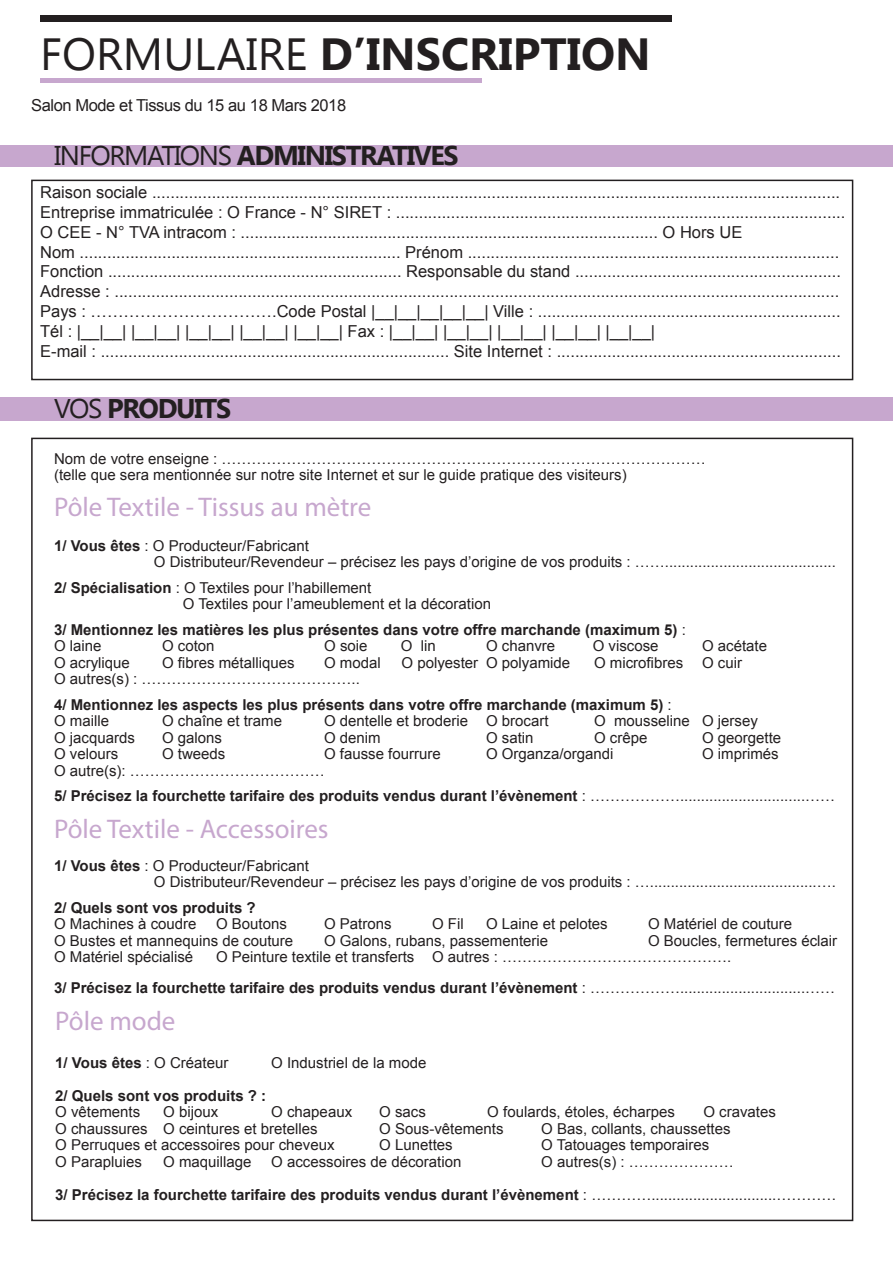
<style>
.page{position:relative;width:893px;height:1263px;background:#fff}
.page>*{position:absolute;margin:0;border:0;box-sizing:border-box;transform-origin:0 0}
.t1{font:700 45px "Khmer UI";color:#231f20}
.t2{font:27px "Myriad Pro";color:#c7a7ce}
.t3{font:700 27px "Khmer UI";letter-spacing:-.05em;color:#231f20}
.t4{font:16.5px "Arial";color:#231f20}
.t5{font:16.5px "Arial";letter-spacing:-.025em;color:#231f20}
.t6{font:15px "Arial";color:#231f20}
.t7{font:700 15px "Arial";color:#231f20}
.s1{font-weight:400}
.s2{font-weight:700}
</style>
<div class="page">
<div style="left:40px;top:15px;width:632px;height:7px;background:#231f20"></div>
<hr style="left:40px;top:78px;width:442px;height:4px;background:#c7a7ce">
<div style="left:31px;top:180px;width:822px;height:200px;border:2px solid #231f20"></div>
<div style="left:0;top:145px;width:893px;height:22px;background:#c7a7ce"></div>
<div style="left:0;top:397px;width:893px;height:24px;background:#c7a7ce"></div>
<p class="t1" style="left:40px;top:28px;width:612px"><span class="s1">FORMULAIRE</span> D’INSCRIPTION</p>
<p class="t5" style="left:31px;top:95px;width:317px">Salon Mode et Tissus du 15 au 18 Mars 2018</p>
<p class="t3" style="left:54px;top:140px;width:406px"><span class="s1">INFORMATIONS</span> ADMINISTRATIVES</p>
<p class="t4" style="left:40px;top:182px;width:801px">Raison sociale ......................................................................................................................................................</p>
<p class="t4" style="left:40px;top:201px;width:807px">Entreprise immatriculée : O France - N° SIRET : ..................................................................................................</p>
<p class="t4" style="left:40px;top:221px;width:704px">O CEE - N° TVA intracom : ........................................................................................... O Hors UE</p>
<p class="t4" style="left:40px;top:241px;width:800px">Nom ...................................................................... Prénom .................................................................................</p>
<p class="t4" style="left:40px;top:261px;width:802px">Fonction ................................................................ Responsable du stand ..........................................................</p>
<p class="t4" style="left:40px;top:281px;width:801px">Adresse : ..............................................................................................................................................................</p>
<p class="t4" style="left:40px;top:300px;width:802px">Pays : …………………………….Code Postal |__|__|__|__|__| Ville : ..................................................................</p>
<p class="t4" style="left:40px;top:320px;width:616px">Tél : |__|__| |__|__| |__|__| |__|__| |__|__| Fax : |__|__| |__|__| |__|__| |__|__| |__|__|</p>
<p class="t4" style="left:40px;top:340px;width:802px">E-mail : ............................................................................ Site Internet : ..............................................................</p>
<p class="t3" style="left:54px;top:393px;width:179px"><span class="s1">VOS</span> PRODUITS</p>
<p class="t6" style="left:54px;top:449px;width:653px">Nom de votre enseigne : ………………………………………………………….…………………………</p>
<p class="t6" style="left:54px;top:465px;width:574px">(telle que sera mentionnée sur notre site Internet et sur le guide pratique des visiteurs)</p>
<p class="t2" style="left:54px;top:491px;width:319px">Pôle Textile - Tissus au mètre</p>
<p class="t6" style="left:54px;top:536px;width:256px"><span class="s2">1/ Vous êtes</span> : О Producteur/Fabricant</p>
<p class="t6" style="left:154px;top:552px;width:683px">О Distributeur/Revendeur – précisez les pays d’origine de vos produits : …….........................................</p>
<p class="t6" style="left:54px;top:578px;width:319px"><span class="s2">2/ Spécialisation</span> : O Textiles pour l’habillement</p>
<p class="t6" style="left:183px;top:594px;width:310px">О Textiles pour l’ameublement et la décoration</p>
<p class="t7" style="left:54px;top:620px;width:633px">3/ Mentionnez les matières les plus présentes dans votre offre marchande (maximum 5) <span class="s1">:</span></p>
<p class="t6" style="left:54px;top:636px;width:49px">О laine</p>
<p class="t6" style="left:162px;top:636px;width:54px">О coton</p>
<p class="t6" style="left:324px;top:636px;width:45px">О soie</p>
<p class="t6" style="left:401px;top:636px;width:37px">О lin</p>
<p class="t6" style="left:486px;top:636px;width:71px">О chanvre</p>
<p class="t6" style="left:593px;top:636px;width:67px">О viscose</p>
<p class="t6" style="left:702px;top:636px;width:67px">О acétate</p>
<p class="t6" style="left:54px;top:653px;width:77px">О acrylique</p>
<p class="t6" style="left:162px;top:653px;width:134px">О fibres métalliques</p>
<p class="t6" style="left:324px;top:653px;width:58px">О modal</p>
<p class="t6" style="left:402px;top:653px;width:170px">О polyester О polyamide</p>
<p class="t6" style="left:594px;top:653px;width:91px">О microfibres</p>
<p class="t6" style="left:702px;top:653px;width:42px">О cuir</p>
<p class="t6" style="left:54px;top:669px;width:307px">О autres(s) : ……………………………………..</p>
<p class="t7" style="left:54px;top:695px;width:619px">4/ Mentionnez les aspects les plus présents dans votre offre marchande (maximum 5) <span class="s1">:</span></p>
<p class="t6" style="left:54px;top:711px;width:57px">О maille</p>
<p class="t6" style="left:162px;top:711px;width:122px">О chaîne et trame</p>
<p class="t6" style="left:324px;top:711px;width:226px">О dentelle et broderie О brocart</p>
<p class="t6" style="left:594px;top:711px;width:165px">О mousseline О jersey</p>
<p class="t6" style="left:54px;top:728px;width:82px">О jacquards</p>
<p class="t6" style="left:162px;top:728px;width:62px">О galons</p>
<p class="t6" style="left:324px;top:728px;width:58px">О denim</p>
<p class="t6" style="left:486px;top:728px;width:49px">О satin</p>
<p class="t6" style="left:594px;top:728px;width:55px">О crêpe</p>
<p class="t6" style="left:702px;top:728px;width:81px">О georgette</p>
<p class="t6" style="left:54px;top:744px;width:66px">О velours</p>
<p class="t6" style="left:162px;top:744px;width:65px">О tweeds</p>
<p class="t6" style="left:324px;top:744px;width:118px">О fausse fourrure</p>
<p class="t6" style="left:486px;top:744px;width:129px">О Organza/organdi</p>
<p class="t6" style="left:702px;top:744px;width:78px">О imprimés</p>
<p class="t6" style="left:54px;top:761px;width:272px">О autre(s): …………………………………</p>
<p class="t7" style="left:54px;top:786px;width:783px">5/ Précisez la fourchette tarifaire des produits vendus durant l’évènement <span class="s1">: ………………..............................……</span></p>
<p class="t2" style="left:54px;top:812px;width:276px">Pôle Textile - Accessoires</p>
<p class="t6" style="left:54px;top:856px;width:256px"><span class="s2">1/ Vous êtes</span> : О Producteur/Fabricant</p>
<p class="t6" style="left:154px;top:872px;width:683px">О Distributeur/Revendeur – précisez les pays d’origine de vos produits : …........................................….</p>
<p class="t7" style="left:54px;top:897px;width:203px">2/ Quels sont vos produits ?</p>
<p class="t6" style="left:54px;top:914px;width:144px">О Machines à coudre</p>
<p class="t6" style="left:216px;top:914px;width:72px">О Boutons</p>
<p class="t6" style="left:324px;top:914px;width:69px">О Patrons</p>
<p class="t6" style="left:432px;top:914px;width:33px">О Fil</p>
<p class="t6" style="left:486px;top:914px;width:123px">О Laine et pelotes</p>
<p class="t6" style="left:648px;top:914px;width:146px">О Matériel de couture</p>
<p class="t6" style="left:54px;top:931px;width:241px">О Bustes et mannequins de couture</p>
<p class="t6" style="left:324px;top:931px;width:226px">О Galons, rubans, passementerie</p>
<p class="t6" style="left:648px;top:931px;width:191px">О Boucles, fermetures éclair</p>
<p class="t6" style="left:54px;top:947px;width:141px">О Matériel spécialisé</p>
<p class="t6" style="left:216px;top:947px;width:517px">О Peinture textile et transferts О autres : ……………………………………….</p>
<p class="t7" style="left:54px;top:978px;width:783px">3/ Précisez la fourchette tarifaire des produits vendus durant l’évènement <span class="s1">: ………………..............................……</span></p>
<p class="t2" style="left:55px;top:1004px;width:122px">Pôle mode</p>
<p class="t7" style="left:55px;top:1052px;width:175px">1/ Vous êtes <span class="s1">: О Créateur</span></p>
<p class="t6" style="left:271px;top:1053px;width:157px">О Industriel de la mode</p>
<p class="t7" style="left:55px;top:1085px;width:212px">2/ Quels sont vos produits ? :</p>
<p class="t6" style="left:55px;top:1102px;width:87px">О vêtements</p>
<p class="t6" style="left:163px;top:1102px;width:57px">О bijoux</p>
<p class="t6" style="left:271px;top:1102px;width:82px">О chapeaux</p>
<p class="t6" style="left:379px;top:1102px;width:48px">О sacs</p>
<p class="t6" style="left:487px;top:1102px;width:189px">О foulards, étoles, écharpes</p>
<p class="t6" style="left:703px;top:1102px;width:74px">О cravates</p>
<p class="t6" style="left:55px;top:1119px;width:264px">О chaussures О ceintures et bretelles</p>
<p class="t6" style="left:379px;top:1119px;width:126px">О Sous-vêtements</p>
<p class="t6" style="left:541px;top:1119px;width:191px">О Bas, collants, chaussettes</p>
<p class="t6" style="left:55px;top:1135px;width:281px">О Perruques et accessoires pour cheveux</p>
<p class="t6" style="left:379px;top:1135px;width:75px">О Lunettes</p>
<p class="t6" style="left:541px;top:1135px;width:170px">О Tatouages temporaires</p>
<p class="t6" style="left:55px;top:1152px;width:88px">О Parapluies</p>
<p class="t6" style="left:163px;top:1152px;width:90px">О maquillage</p>
<p class="t6" style="left:271px;top:1152px;width:192px">О accessoires de décoration</p>
<p class="t6" style="left:541px;top:1152px;width:194px">О autres(s) : …………………</p>
<p class="t7" style="left:55px;top:1184px;width:783px">3/ Précisez la fourchette tarifaire des produits vendus durant l’évènement <span class="s1">: …………..............................…………</span></p>
</div>
